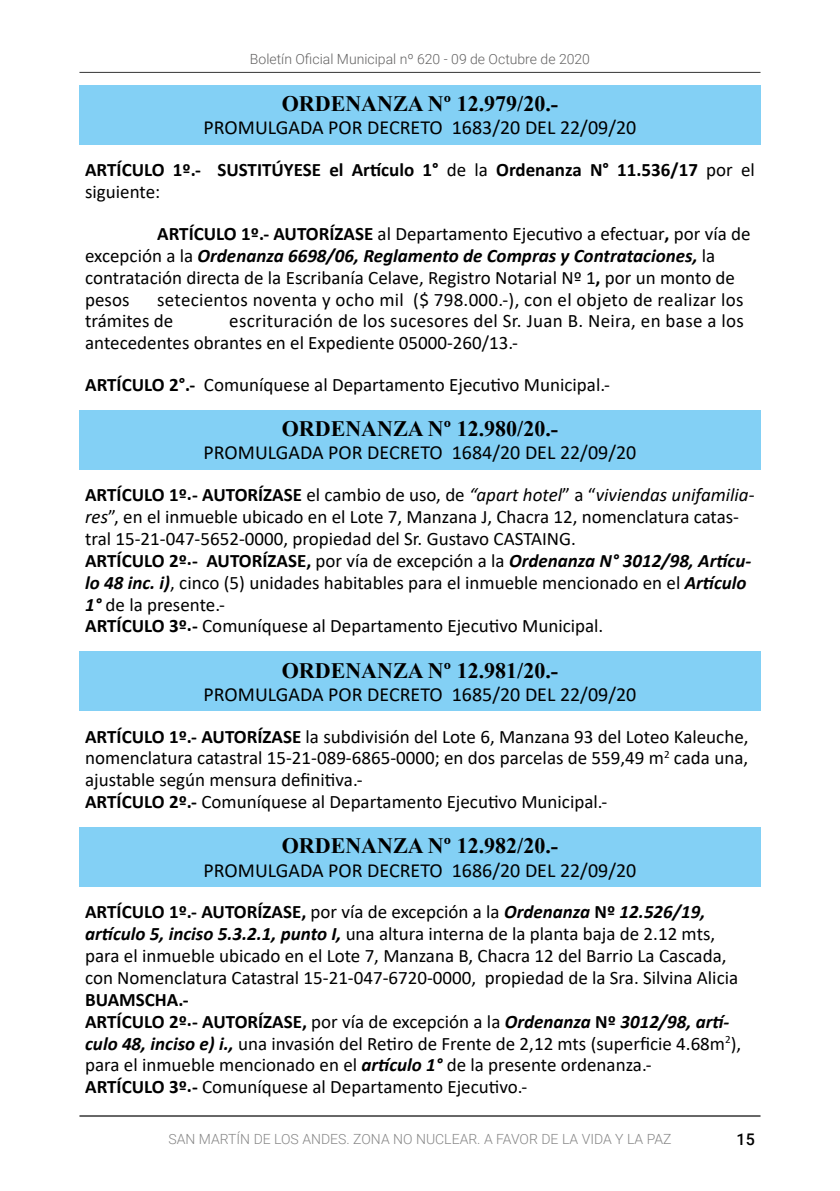
<style>
.page{position:relative;width:840px;height:1191px;background:#fff}
.page>*{position:absolute;margin:0;border:0;box-sizing:border-box;transform-origin:0 0}
.t1{font:700 22px "Times New Roman";color:#000}
.t2{font:20px "Calibri";color:#000}
.t3{font:19px/21.8px "Calibri";color:#000}
.t4{font:700 19px/21.8px "Calibri";color:#000}
.t5{font:500 16px "Roboto";color:#000}
.t6{font:300 14px "Roboto";color:#878787}
.t7{font:300 14px "Roboto";color:#646363}
.s1{font-weight:400}
.s2{font-weight:700}
.s3{font-weight:700;font-style:italic}
.s4{font-style:italic}
</style>
<div class="page">
<hr style="left:79px;top:72px;width:681px;height:1px;background:#000">
<hr style="left:79px;top:1115px;width:681px;height:2px;background:#000">
<div style="left:79px;top:85px;width:681px;height:60px;background:#83d0f5"></div>
<div style="left:79px;top:410px;width:681px;height:60px;background:#83d0f5"></div>
<div style="left:79px;top:651px;width:681px;height:60px;background:#83d0f5"></div>
<div style="left:79px;top:827px;width:681px;height:60px;background:#83d0f5"></div>
<p class="t7" style="left:250px;top:50px;width:341px">Boletín Oficial Municipal nº 620 - 09 de Octubre de 2020</p>
<p class="t1" style="left:281px;top:88px;width:278px">ORDENANZA Nº 12.979/20.-</p>
<p class="t2" style="left:203px;top:114px;width:434px">PROMULGADA POR DECRETO 1683/20 DEL 22/09/20</p>
<p class="t4" style="left:85px;top:159px;width:670px">ARTÍCULO 1º.- SUSTITÚYESE el Artículo 1° <span class="s1">de la</span> Ordenanza N° 11.536/17 <span class="s1">por el siguiente:</span></p>
<p class="t3" style="left:85px;top:222px;width:666px;text-indent:72px"><span class="s2">ARTÍCULO 1º.- AUTORÍZASE</span> al Departamento Ejecutivo a efectuar<span class="s2">,</span> por vía de excepción a la <span class="s3">Ordenanza 6698/06, Reglamento de Compras y Contrataciones,</span> la contratación directa de la Escribanía Celave, Registro Notarial Nº 1<span class="s2">,</span> por un monto de pesos</p>
<p class="t3" style="left:85px;top:288px;width:659px;text-indent:72px">setecientos noventa y ocho mil ($ 798.000.-), con el objeto de realizar los trámites de</p>
<p class="t3" style="left:85px;top:310px;width:660px;text-indent:144px">escrituración de los sucesores del Sr. Juan B. Neira, en base a los antecedentes obrantes en el Expediente 05000-260/13.-</p>
<p class="t3" style="left:85px;top:373px;width:526px"><span class="s2">ARTÍCULO 2°.-</span> Comuníquese al Departamento Ejecutivo Municipal.-</p>
<p class="t1" style="left:281px;top:413px;width:278px">ORDENANZA Nº 12.980/20.-</p>
<p class="t2" style="left:203px;top:439px;width:434px">PROMULGADA POR DECRETO 1684/20 DEL 22/09/20</p>
<p class="t3" style="left:85px;top:483px;width:670px"><span class="s2">ARTÍCULO 1º.- AUTORÍZASE</span> el cambio de uso, de <span class="s4">“apart hotel</span>” a “<span class="s4">viviendas unifamilia&shy;res</span>”, en el inmueble ubicado en el Lote 7, Manzana J, Chacra 12, nomenclatura catas&shy;tral 15-21-047-5652-0000, propiedad del Sr. Gustavo CASTAING.<br><span class="s2">ARTÍCULO 2º.- AUTORÍZASE,</span> por vía de excepción a la <span class="s3">Ordenanza N° 3012/98, Artícu&shy;lo 48 inc. i)</span>, cinco (5) unidades habitables para el inmueble mencionado en el <span class="s3">Artículo 1°</span> de la presente.-<br><span class="s2">ARTÍCULO 3º.-</span> Comuníquese al Departamento Ejecutivo Municipal.</p>
<p class="t1" style="left:281px;top:654px;width:278px">ORDENANZA Nº 12.981/20.-</p>
<p class="t2" style="left:203px;top:680px;width:434px">PROMULGADA POR DECRETO 1685/20 DEL 22/09/20</p>
<p class="t3" style="left:85px;top:725px;width:664px"><span class="s2">ARTÍCULO 1º.- AUTORÍZASE</span> la subdivisión del Lote 6, Manzana 93 del Loteo Kaleuche, nomenclatura catastral 15-21-089-6865-0000; en dos parcelas de 559,49 m<sup>2</sup> cada una, ajustable según mensura definitiva.-<br><span class="s2">ARTÍCULO 2º.-</span> Comuníquese al Departamento Ejecutivo Municipal.-</p>
<p class="t1" style="left:281px;top:830px;width:278px">ORDENANZA Nº 12.982/20.-</p>
<p class="t2" style="left:203px;top:856px;width:434px">PROMULGADA POR DECRETO 1686/20 DEL 22/09/20</p>
<p class="t3" style="left:85px;top:900px;width:654px"><span class="s2">ARTÍCULO 1º.- AUTORÍZASE,</span> por vía de excepción a la <span class="s3">Ordenanza</span> <span class="s2">Nº</span> <span class="s3">12.526/19, artículo 5, inciso 5.3.2.1, punto I,</span> una altura interna de la planta baja de 2.12 mts, para el inmueble ubicado en el Lote 7, Manzana B, Chacra 12 del Barrio La Cascada, con Nomenclatura Catastral 15-21-047-6720-0000, propiedad de la Sra. Silvina Alicia</p>
<p class="t3" style="left:85px;top:988px;width:657px"><span class="s2">BUAMSCHA.-<br>ARTÍCULO 2º.- AUTORÍZASE,</span> por vía de excepción a la <span class="s3">Ordenanza</span> <span class="s2">Nº</span> <span class="s3">3012/98, artí&shy;culo 48, inciso e) i.,</span> una invasión del Retiro de Frente de 2,12 mts (superficie 4.68m<sup>2</sup>), para el inmueble mencionado en el <span class="s3">artículo 1°</span> de la presente ordenanza.-<br><span class="s2">ARTÍCULO 3º.-</span> Comuníquese al Departamento Ejecutivo.-</p>
<p class="t6" style="left:168px;top:1128px;width:504px">SAN MARTÍN DE LOS ANDES. ZONA NO NUCLEAR. A FAVOR DE LA VIDA Y LA PAZ</p>
<p class="t5" style="left:736px;top:1128px;width:20px">15</p>
</div>
